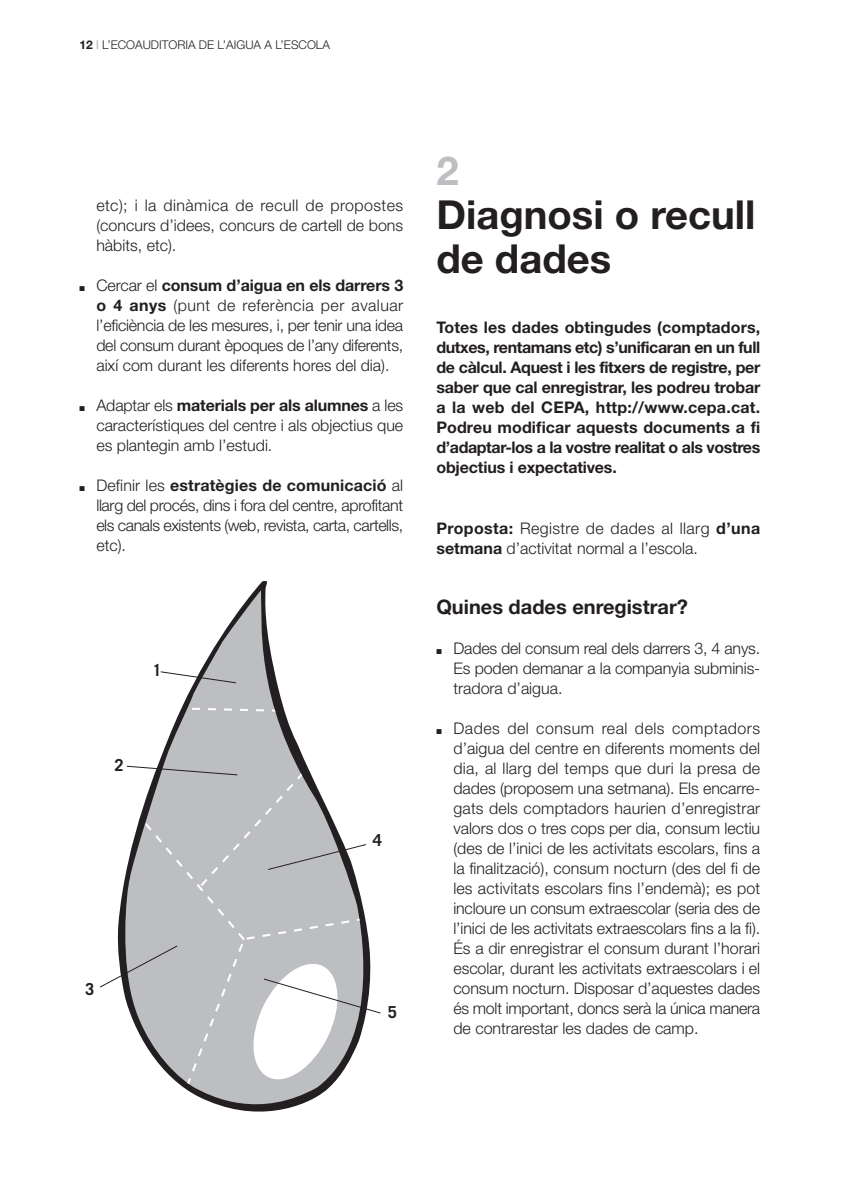
<style>
.page{position:relative;width:842px;height:1191px;background:#fff}
.page>*{position:absolute;margin:0;border:0;box-sizing:border-box;transform-origin:0 0}
.t1{font:700 40px/44px "Helvetica Neue";color:#231f20}
.t2{font:700 40px "Helvetica Neue";color:#bdbec1}
.t3{font:700 20px "Helvetica Neue";color:#231f20}
.t4{font:700 16.6px "Trade Gothic";color:#231f20}
.t5{font:300 16px/20px "Helvetica Neue";color:#231f20;text-align:justify}
.t6{font:700 16px/20px "Helvetica Neue";letter-spacing:-.025em;color:#231f20;text-align:justify}
.t7{font:300 12px "Helvetica Neue";color:#231f20}
.s1{font-weight:700}
.s2{font-weight:700;color:#bdbec1}
</style>
<div class="page">
<svg style="left:120px;top:590px;width:250px;height:522px"></svg>
<svg style="left:140px;top:706px;width:224px;height:382px"></svg>
<svg style="left:160px;top:671px;width:77px;height:12px"></svg>
<svg style="left:126px;top:765px;width:112px;height:10px"></svg>
<svg style="left:99px;top:945px;width:79px;height:43px"></svg>
<svg style="left:267px;top:843px;width:100px;height:27px"></svg>
<svg style="left:248px;top:957px;width:133px;height:128px"></svg>
<p class="t7" style="left:79px;top:41px;width:252px"><span class="s1">12</span> <span class="s2">|</span> L’ECOAUDITORIA DE L’AIGUA A L’ESCOLA</p>
<p class="t5" style="left:96px;top:197px;width:308px">etc); i la dinàmica de recull de propostes (concurs d’idees, concurs de cartell de bons hàbits, etc).</p>
<p class="t5" style="left:96px;top:277px;width:308px;text-indent:-17px">■ Cercar el <span class="s1">consum d’aigua en els darrers 3 o 4 anys</span> (punt de referència per avaluar l’eficiència de les mesures, i, per tenir una idea del consum durant èpoques de l’any diferents, així com durant les diferents hores del dia).</p>
<p class="t5" style="left:96px;top:397px;width:308px;text-indent:-17px">■ Adaptar els <span class="s1">materials per als alumnes</span> a les característiques del centre i als objectius que es plantegin amb l’estudi.</p>
<p class="t5" style="left:96px;top:477px;width:308px;text-indent:-17px">■ Definir les <span class="s1">estratègies de comunicació</span> al llarg del procés, dins i fora del centre, aprofitant els canals existents (web, revista, carta, cartells, etc).</p>
<p class="t4" style="left:153px;top:664px;width:11px">1</p>
<p class="t4" style="left:114px;top:758px;width:11px">2</p>
<p class="t4" style="left:85px;top:983px;width:11px">3</p>
<p class="t4" style="left:373px;top:834px;width:11px">4</p>
<p class="t4" style="left:388px;top:1005px;width:11px">5</p>
<h1 class="t2" style="left:436px;top:156px;width:24px">2</h1>
<h1 class="t1" style="left:436px;top:196px;width:321px">Diagnosi o recull de dades</h1>
<p class="t6" style="left:436px;top:318px;width:325px">Totes les dades obtingudes (comptadors, dutxes, rentamans etc) s’unificaran en un full de càlcul. Aquest i les fitxers de registre, per saber que cal enregistrar, les podreu trobar a la web del CEPA, http://www.cepa.cat.<br>Podreu modificar aquests documents a fi d’adaptar-los a la vostre realitat o als vostres objectius i expectatives.</p>
<p class="t5" style="left:436px;top:519px;width:325px"><span class="s1">Proposta:</span> Registre de dades al llarg <span class="s1">d’una setmana</span> d’activitat normal a l’escola.</p>
<p class="t3" style="left:436px;top:599px;width:253px">Quines dades enregistrar?</p>
<p class="t5" style="left:453px;top:639px;width:308px;text-indent:-17px">■ Dades del consum real dels darrers 3, 4 anys.<br>Es poden demanar a la companyia subminis&shy;tradora d’aigua.</p>
<p class="t5" style="left:453px;top:719px;width:308px;text-indent:-17px">■ Dades del consum real dels comptadors d’aigua del centre en diferents moments del dia, al llarg del temps que duri la presa de dades (proposem una setmana). Els encarre&shy;gats dels comptadors haurien d’enregistrar valors dos o tres cops per dia, consum lectiu (des de l’inici de les activitats escolars, fins a la finalització), consum nocturn (des del fi de les activitats escolars fins l’endemà); es pot incloure un consum extraescolar (seria des de l’inici de les activitats extraescolars fins a la fi).<br>És a dir enregistrar el consum durant l’horari escolar, durant les activitats extraescolars i el consum nocturn. Disposar d’aquestes dades és molt important, doncs serà la única manera de contrarestar les dades de camp.</p>
</div>
